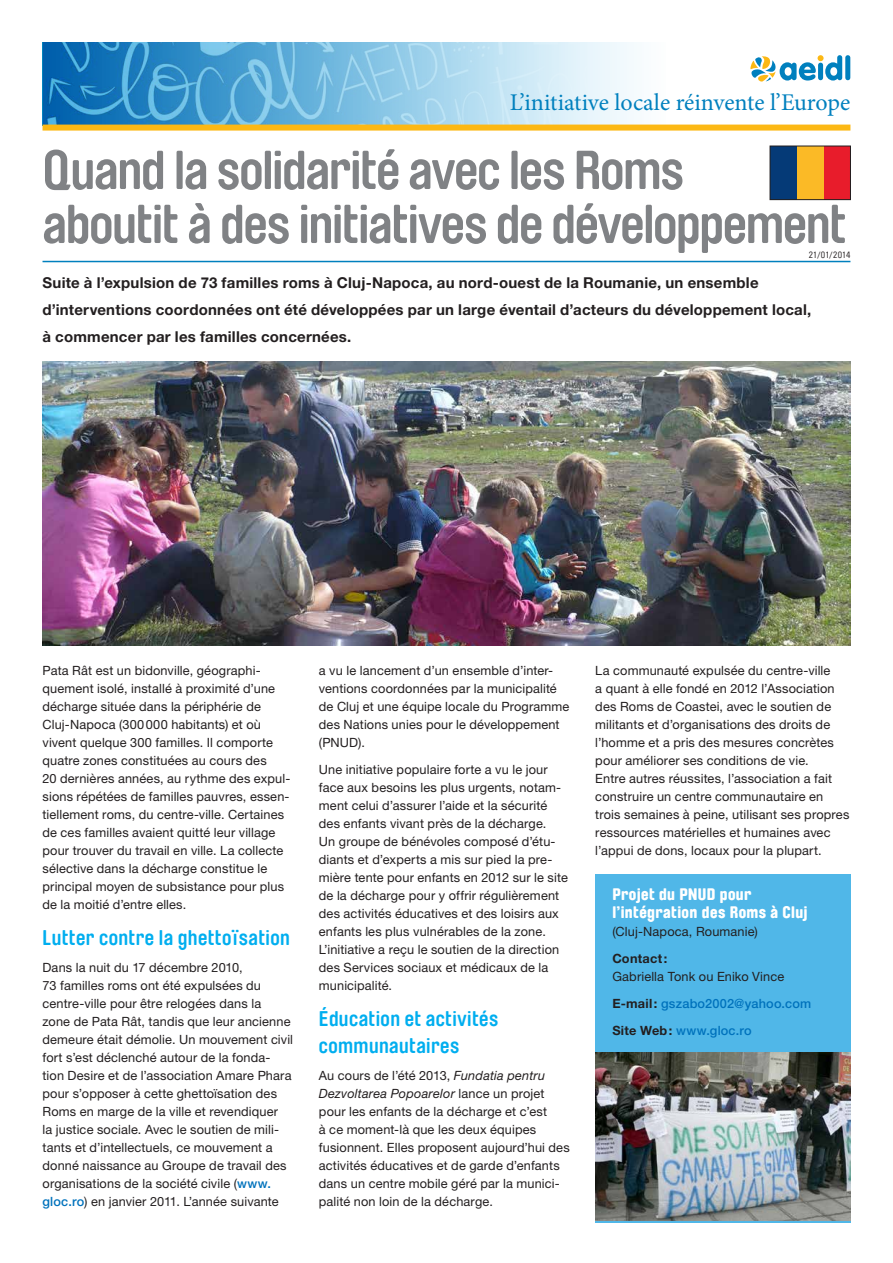
<style>
.page{position:relative;width:893px;height:1263px;background:#fff}
.page>*{position:absolute;margin:0;border:0;box-sizing:border-box;transform-origin:0 0}
.t1{font:700 54px/54px "Brauer Neue";letter-spacing:-.025em;color:#808285}
.t2{font:24px "Minion Pro";color:#0080be}
.t3{font:700 21px/27px "Brauer Neue";letter-spacing:.015em;color:#00aeef}
.t4{font:900 16.5px/18px "Brauer Neue";letter-spacing:.025em;color:#fff}
.t5{font:700 15px/27px "Helvetica Neue LT Pro";letter-spacing:.015em;color:#231f20}
.t6{font:12.75px/18px "Helvetica Neue LT Pro";letter-spacing:.01em;color:#231f20}
.t7{font:500 12.75px/27px "Helvetica Neue LT Pro";letter-spacing:.015em;color:#0072bc}
.t8{font:700 12.75px "Helvetica Neue LT Pro";letter-spacing:.02em;color:#231f20}
.t9{font:9px "Brauer Neue";letter-spacing:.04em;color:#231f20}
.s1{font-weight:500;color:#0072bc}
.s2{font-style:italic}
.s3{font-weight:400;color:#231f20}
.s4{font-weight:700;color:#231f20}
</style>
<div class="page">
<div style="left:595px;top:874px;width:255px;height:348px;background:#50b7e8"></div>
<svg style="left:43px;top:43px;width:622px;height:82px;background:#83bddf"></svg>
<div style="left:43px;top:125px;width:807px;height:6px;background:#fcb814"></div>
<div style="left:845px;top:55px;width:5px;height:25px;background:#0080be;border-radius:3px"></div>
<svg style="left:750px;top:55px;width:92px;height:27px"></svg>
<div style="left:770px;top:146px;width:27px;height:54px;background:#053a77"></div>
<div style="left:797px;top:146px;width:27px;height:54px;background:#fbba26"></div>
<div style="left:824px;top:146px;width:26px;height:54px;background:#e81c2b"></div>
<div style="left:770px;top:146px;width:81px;height:54px;border:1px solid #231f20"></div>
<img style="left:595px;top:1052px;width:255px;height:168px">
<img style="left:43px;top:361px;width:807px;height:284px">
<hr style="left:43px;top:261px;width:807px;height:1px;background:#0080be">
<h2 class="t2" style="left:510px;top:86px;width:342px">L’initiative locale réinvente l’Europe</h2>
<h1 class="t1" style="left:43px;top:144px;width:806px">Quand la solidarité avec les Roms<br>aboutit à des initiatives de développement</h1>
<p class="t5" style="left:43px;top:269px;width:770px">Suite à l’expulsion de 73 familles roms à Cluj-Napoca, au nord-ouest de la Roumanie, un ensemble d’interventions coordonnées ont été développées par un large éventail d’acteurs du développement local, à commencer par les familles concernées.</p>
<p class="t9" style="left:809px;top:250px;width:43px">21/01/2014</p>
<p class="t6" style="left:43px;top:661px;width:249px">Pata Rât est un bidonville, géographi&shy;quement isolé, installé à proximité d’une décharge située dans la périphérie de Cluj-Napoca (300000 habitants) et où vivent quelque 300 familles. Il comporte quatre zones constituées au cours des<br>20 dernières années, au rythme des expul&shy;sions répétées de familles pauvres, essen&shy;tiellement roms, du centre-ville. Certaines de ces familles avaient quitté leur village pour trouver du travail en ville. La collecte sélective dans la décharge constitue le principal moyen de subsistance pour plus de la moitié d’entre elles.</p>
<h3 class="t3" style="left:43px;top:924px;width:249px">Lutter contre la ghettoïsation</h3>
<p class="t6" style="left:43px;top:958px;width:252px">Dans la nuit du 17 décembre 2010,<br>73 familles roms ont été expulsées du centre-ville pour être relogées dans la<br>zone de Pata Rât, tandis que leur ancienne demeure était démolie. Un mouvement civil fort s’est déclenché autour de la fonda&shy;tion Desire et de l’association Amare Phara pour s’opposer à cette ghettoïsation des Roms en marge de la ville et revendiquer<br>la justice sociale. Avec le soutien de mili&shy;tants et d’intellectuels, ce mouvement a donné naissance au Groupe de travail des organisations de la société civile (<span class="s1">www. gloc.ro</span>) en janvier 2011. L’année suivante</p>
<p class="t6" style="left:319px;top:661px;width:252px">a vu le lancement d’un ensemble d’inter&shy;ventions coordonnées par la municipalité de Cluj et une équipe locale du Programme des Nations unies pour le développement (PNUD).</p>
<p class="t6" style="left:319px;top:760px;width:250px">Une initiative populaire forte a vu le jour face aux besoins les plus urgents, notam&shy;ment celui d’assurer l’aide et la sécurité des enfants vivant près de la décharge.<br>Un groupe de bénévoles composé d’étu&shy;diants et d’experts a mis sur pied la pre&shy;mière tente pour enfants en 2012 sur le site de la décharge pour y offrir régulièrement des activités éducatives et des loisirs aux enfants les plus vulnérables de la zone.<br>L’initiative a reçu le soutien de la direction des Services sociaux et médicaux de la municipalité.</p>
<h3 class="t3" style="left:319px;top:1005px;width:181px">Éducation et activités communautaires</h3>
<p class="t6" style="left:319px;top:1066px;width:252px">Au cours de l’été 2013, <span class="s2">Fundatia pentru Dezvoltarea Popoarelor</span> lance un projet pour les enfants de la décharge et c’est<br>à ce moment-là que les deux équipes fusionnent. Elles proposent aujourd’hui des activités éducatives et de garde d’enfants dans un centre mobile géré par la munici&shy;palité non loin de la décharge.</p>
<p class="t6" style="left:595px;top:661px;width:256px">La communauté expulsée du centre-ville<br>a quant à elle fondé en 2012 l’Association des Roms de Coastei, avec le soutien de militants et d’organisations des droits de l’homme et a pris des mesures concrètes pour améliorer ses conditions de vie.<br>Entre autres réussites, l’association a fait construire un centre communautaire en trois semaines à peine, utilisant ses propres ressources matérielles et humaines avec l’appui de dons, locaux pour la plupart.</p>
<p class="t4" style="left:612px;top:885px;width:197px">Projet du PNUD pour l’intégration des Roms à Cluj</p>
<p class="t6" style="left:612px;top:922px;width:147px">(Cluj-Napoca, Roumanie)</p>
<p class="t8" style="left:612px;top:951px;width:57px">Contact:</p>
<p class="t7" style="left:612px;top:963px;width:200px"><span class="s3">Gabriella Tonk ou Eniko Vince<br></span><span class="s4">E-mail:</span> gszabo2002@yahoo.com<br><span class="s4">Site Web:</span> www.gloc.ro</p>
</div>
